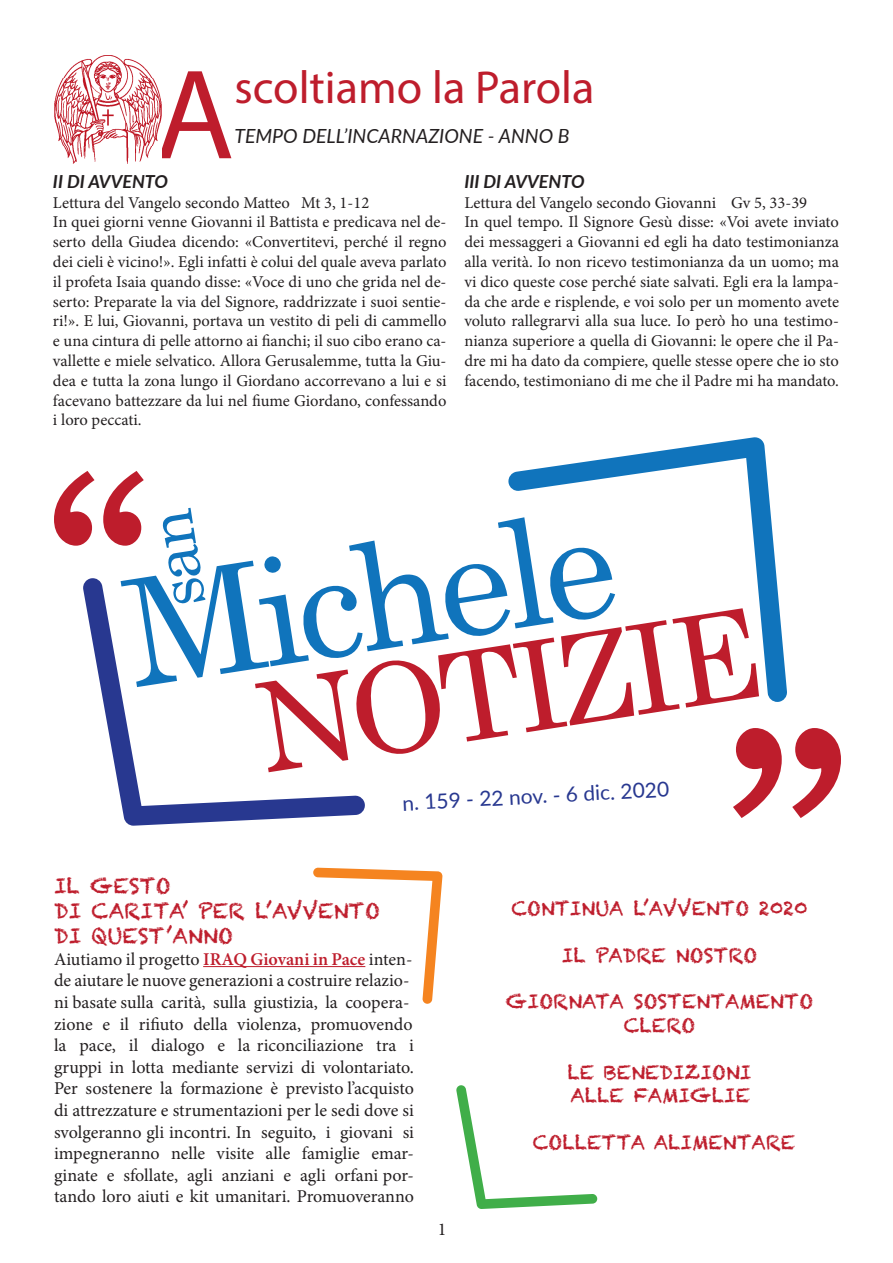
<style>
.page{position:relative;width:893px;height:1263px;background:#fff}
.page>*{position:absolute;margin:0;border:0;box-sizing:border-box;transform-origin:0 0}
.t1{font:128.85px "Myriad Pro";color:#be1d2c}
.t2{font:46.35px "Myriad Pro";color:#be1d2c}
.t3{font:21px/25.2px "Chalkduster";color:#be1d2c}
.t4{font:21px "Lato";color:#283890}
.t5{font:19.5px/23.4px "Chalkduster";color:#be1d2c;text-align:center}
.t6{font:italic 19.5px "Lato";color:#231f20}
.t7{font:18px/21.6px "Minion Pro";color:#231f20}
.t8{font:italic 700 18px "Lato";color:#231f20}
.t9{font:16.5px/19.8px "Minion Pro";letter-spacing:-.005em;color:#231f20;text-align:justify}
.s1{font-weight:600;color:#be1d2c}
</style>
<div class="page">
<svg style="left:522px;top:437px;width:265px;height:264px"></svg>
<svg style="left:83px;top:578px;width:209px;height:248px"></svg>
<svg style="left:54px;top:471px;width:40px;height:75px"></svg>
<svg style="left:792px;top:728px;width:49px;height:90px"></svg>
<svg style="left:103px;top:471px;width:679px;height:347px"></svg>
<hr style="left:203px;top:966px;width:162px;height:1px;background:#be1d2c">
<svg style="left:313px;top:868px;width:129px;height:136px"></svg>
<svg style="left:456px;top:1085px;width:141px;height:124px"></svg>
<img style="left:54px;top:55px;width:108px;height:108px">
<p class="t1" style="left:155px;top:36px;width:80px">A</p>
<p class="t2" style="left:234px;top:58px;width:362px">scoltiamo la Parola</p>
<p class="t6" style="left:234px;top:122px;width:337px">TEMPO DELL’INCARNAZIONE - ANNO B</p>
<p class="t8" style="left:53px;top:168px;width:117px">II DI AVVENTO</p>
<p class="t9" style="left:53px;top:192px;width:318px">Lettura del Vangelo secondo Matteo Mt 3, 1-12</p>
<p class="t9" style="left:53px;top:212px;width:395px">In quei giorni venne Giovanni il Battista e predicava nel de&shy;serto della Giudea dicendo: «Convertitevi, perché il regno dei cieli è vicino!». Egli infatti è colui del quale aveva parlato il profeta Isaia quando disse: «Voce di uno che grida nel de&shy;serto: Preparate la via del Signore, raddrizzate i suoi sentie&shy;ri!». E lui, Giovanni, portava un vestito di peli di cammello e una cintura di pelle attorno ai fianchi; il suo cibo erano ca&shy;vallette e miele selvatico. Allora Gerusalemme, tutta la Giu&shy;dea e tutta la zona lungo il Giordano accorrevano a lui e si facevano battezzare da lui nel fiume Giordano, confessando i loro peccati.</p>
<p class="t8" style="left:464px;top:168px;width:122px">III DI AVVENTO</p>
<p class="t9" style="left:464px;top:192px;width:344px">Lettura del Vangelo secondo Giovanni Gv 5, 33-39</p>
<p class="t9" style="left:464px;top:212px;width:376px">In quel tempo. Il Signore Gesù disse: «Voi avete inviato dei messaggeri a Giovanni ed egli ha dato testimonianza alla verità. Io non ricevo testimonianza da un uomo; ma vi dico queste cose perché siate salvati. Egli era la lampa&shy;da che arde e risplende, e voi solo per un momento avete voluto rallegrarvi alla sua luce. Io però ho una testimo&shy;nianza superiore a quella di Giovanni: le opere che il Pa&shy;dre mi ha dato da compiere, quelle stesse opere che io sto facendo, testimoniano di me che il Padre mi ha mandato.</p>
<p class="t4" style="left:401px;top:788px;width:269px;rotate:-3deg">n. 159 - 22 nov. - 6 dic. 2020</p>
<p class="t3" style="left:54px;top:873px;width:327px">IL GESTO<br>DI CARITA’ PER L’AVVENTO<br>DI QUEST’ANNO</p>
<p class="t7" style="left:54px;top:948px;width:362px">Aiutiamo il progetto <span class="s1">IRAQ Giovani in Pace</span> inten&shy;de aiutare le nuove generazioni a costruire relazio&shy;ni basate sulla carità, sulla giustizia, la coopera&shy;zione e il rifiuto della violenza, promuovendo la pace, il dialogo e la riconciliazione tra i gruppi in lotta mediante servizi di volontariato.<br>Per sostenere la formazione è previsto l’acquisto di attrezzature e strumentazioni per le sedi dove si svolgeranno gli incontri. In seguito, i giovani si impegneranno nelle visite alle famiglie emar&shy;ginate e sfollate, agli anziani e agli orfani por&shy;tando loro aiuti e kit umanitari. Promuoveranno</p>
<p class="t7" style="left:438px;top:1218px;width:10px">1</p>
<p class="t5" style="left:511px;top:896px;width:298px">CONTINUA L’AVVENTO 2020</p>
<p class="t5" style="left:562px;top:943px;width:197px">IL PADRE NOSTRO</p>
<p class="t5" style="left:506px;top:990px;width:309px">GIORNATA SOSTENTAMENTO<br>CLERO</p>
<p class="t5" style="left:567px;top:1060px;width:186px;text-align:left">LE BENEDIZIONI<br>ALLE FAMIGLIE</p>
<p class="t5" style="left:533px;top:1130px;width:264px">COLLETTA ALIMENTARE</p>
</div>
